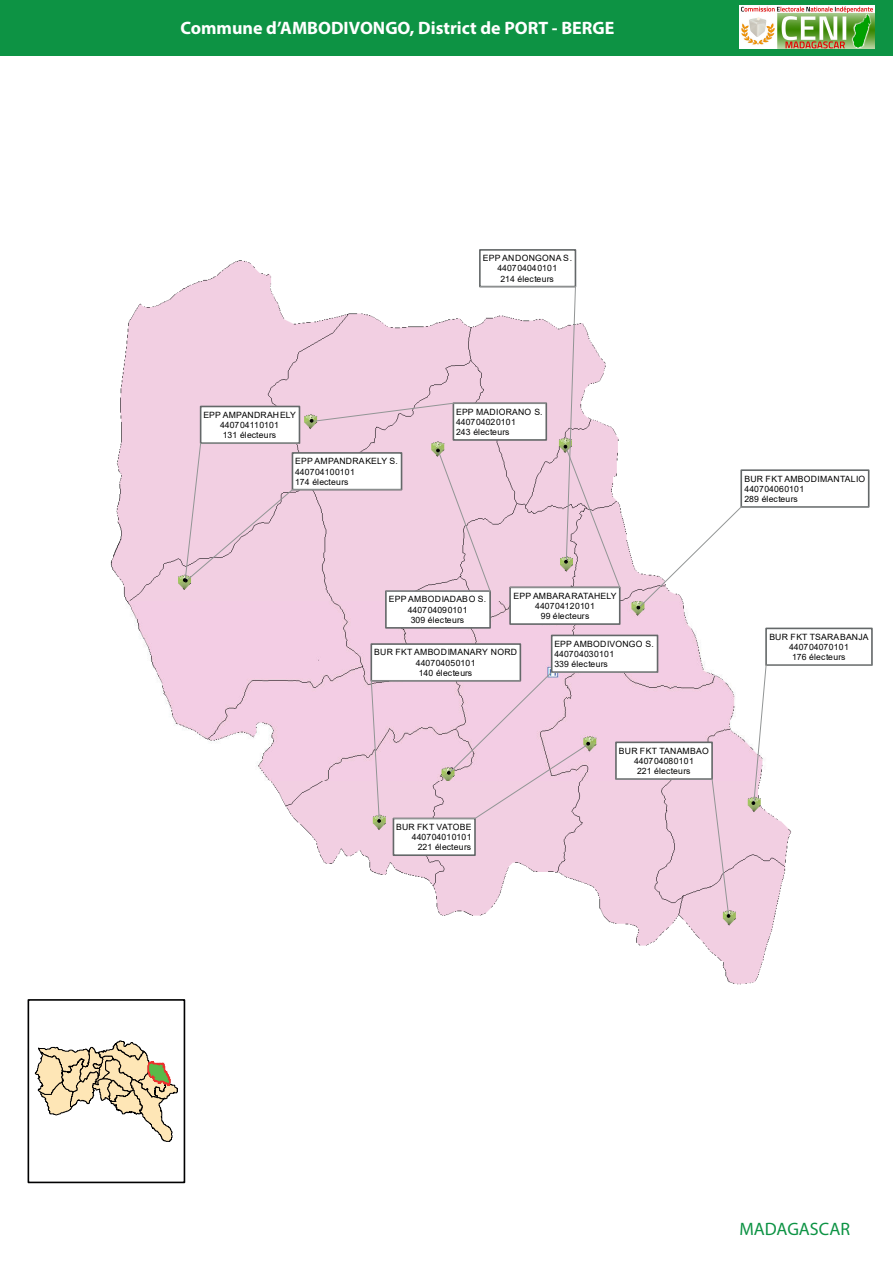
<style>
.page{position:relative;width:893px;height:1263px;background:#fff}
.page>*{position:absolute;margin:0;border:0;box-sizing:border-box;transform-origin:0 0}
.t1{font:700 18px "Myriad Pro";color:#fff}
.t2{font:18px "Myriad Pro";color:#0d9344}
.t3{font:8.7px/10.2px "Arial";letter-spacing:.02em;color:#000001;text-align:center}
</style>
<div class="page">
<div style="left:0;top:0;width:893px;height:56px;background:#0d9344"></div>
<img style="left:740px;top:6px;width:134px;height:43px">
<img style="left:27px;top:249px;width:846px;height:934px">
<div style="left:551px;top:635px;width:107px;height:38px;background:#fff;border:2px solid #646869"></div>
<div style="left:385px;top:590px;width:106px;height:39px;background:#fff;border:2px solid #646869"></div>
<div style="left:765px;top:628px;width:108px;height:38px;background:#fff;border:2px solid #646869"></div>
<svg style="left:752px;top:665px;width:120px;height:140px"></svg>
<div style="left:370px;top:643px;width:151px;height:39px;background:#fff;border:2px solid #646869"></div>
<svg style="left:371px;top:672px;width:359px;height:246px"></svg>
<div style="left:509px;top:586px;width:111px;height:39px;background:#fff;border:2px solid #646869"></div>
<div style="left:479px;top:249px;width:97px;height:38px;background:#fff;border:2px solid #646869"></div>
<svg style="left:183px;top:286px;width:437px;height:306px"></svg>
<div style="left:740px;top:469px;width:129px;height:39px;background:#fff;border:2px solid #646869"></div>
<svg style="left:637px;top:506px;width:232px;height:104px"></svg>
<svg style="left:35px;top:1040px;width:143px;height:102px"></svg>
<div style="left:28px;top:999px;width:157px;height:184px;border:2px solid #000001"></div>
<h1 class="t1" style="left:180px;top:16px;width:435px">Commune d’AMBODIVONGO, District de PORT - BERGE</h1>
<p class="t3" style="left:483px;top:253px;width:91px">EPP ANDONGONA S.<br>440704040101<br>214 électeurs</p>
<p class="t3" style="left:203px;top:410px;width:94px">EPP AMPANDRAHELY<br>440704110101<br>131 électeurs</p>
<p class="t3" style="left:295px;top:456px;width:104px;text-align:left">EPP AMPANDRAKELY S.<br>440704100101<br>174 électeurs</p>
<p class="t3" style="left:456px;top:406px;width:88px;text-align:left">EPP MADIORANO S.<br>440704020101<br>243 électeurs</p>
<p class="t3" style="left:389px;top:594px;width:99px">EPP AMBODIADABO S.<br>440704090101<br>309 électeurs</p>
<p class="t3" style="left:514px;top:590px;width:104px">EPP AMBARARATAHELY<br>440704120101<br>99 électeurs</p>
<p class="t3" style="left:374px;top:647px;width:144px">BUR FKT AMBODIMANARY NORD<br>440704050101<br>140 électeurs</p>
<p class="t3" style="left:396px;top:822px;width:77px;text-align:right">BUR FKT VATOBE<br>440704010101<br>221 électeurs</p>
<p class="t3" style="left:554px;top:638px;width:101px;text-align:left">EPP AMBODIVONGO S.<br>440704030101<br>339 électeurs</p>
<p class="t3" style="left:619px;top:745px;width:91px">BUR FKT TANAMBAO<br>440704080101<br>221 électeurs</p>
<p class="t3" style="left:744px;top:473px;width:122px;text-align:left">BUR FKT AMBODIMANTALIO<br>440704060101<br>289 électeurs</p>
<p class="t3" style="left:769px;top:631px;width:101px">BUR FKT TSARABANJA<br>440704070101<br>176 électeurs</p>
<h1 class="t2" style="left:739px;top:1218px;width:112px">MADAGASCAR</h1>
</div>
